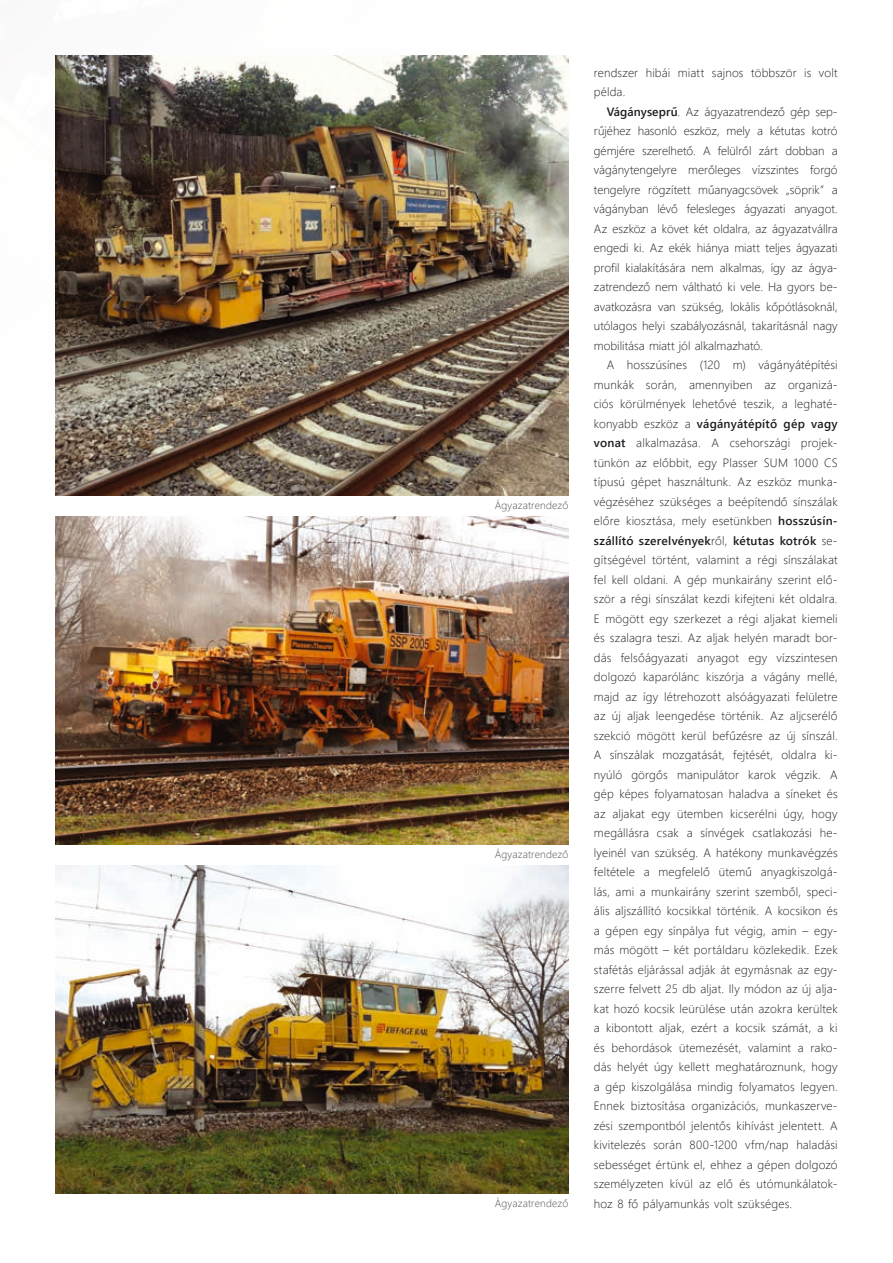
<style>
.page{position:relative;width:893px;height:1263px;background:#fff}
.page>*{position:absolute;margin:0;border:0;box-sizing:border-box;transform-origin:0 0}
.t1{font:12px "Webly Sleek UI Light";letter-spacing:.01em;color:#1b1c20}
.t2{font:12px "Webly Sleek UI Semibold";letter-spacing:.02em;color:#1b1c20}
.t3{font:10.5px "Webly Sleek UI Light";letter-spacing:.015em;color:#504e53}
.s1{font-family:"Webly Sleek UI Semibold"}
.s2{font-family:"Webly Sleek UI Light"}
</style>
<div class="page">
<img style="left:55px;top:866px;width:513px;height:327px">
<img style="left:55px;top:55px;width:513px;height:440px">
<img style="left:55px;top:517px;width:513px;height:327px">
<p class="t3" style="left:495px;top:498px;width:75px">Ágyazatrendező</p>
<p class="t3" style="left:495px;top:846px;width:75px">Ágyazatrendező</p>
<p class="t3" style="left:495px;top:1195px;width:75px">Ágyazatrendező</p>
<p class="t1" style="left:594px;top:63px;width:245px">rendszer hibái miatt sajnos többször is volt</p>
<p class="t1" style="left:594px;top:83px;width:33px">példa.</p>
<p class="t1" style="left:607px;top:102px;width:233px"><span class="s1">Vágányseprű</span>. Az ágyazatrendező gép sep-</p>
<p class="t1" style="left:594px;top:122px;width:245px">rűjéhez hasonló eszköz, mely a kétutas kotró</p>
<p class="t1" style="left:594px;top:141px;width:245px">gémjére szerelhető. A felülről zárt dobban a</p>
<p class="t1" style="left:594px;top:161px;width:245px">vágánytengelyre merőleges vízszintes forgó</p>
<p class="t1" style="left:594px;top:180px;width:245px">tengelyre rögzített műanyagcsövek „söprik” a</p>
<p class="t1" style="left:594px;top:200px;width:245px">vágányban lévő felesleges ágyazati anyagot.</p>
<p class="t1" style="left:594px;top:219px;width:245px">Az eszköz a követ két oldalra, az ágyazatvállra</p>
<p class="t1" style="left:594px;top:239px;width:245px">engedi ki. Az ekék hiánya miatt teljes ágyazati</p>
<p class="t1" style="left:594px;top:258px;width:245px">profil kialakítására nem alkalmas, így az ágya-</p>
<p class="t1" style="left:594px;top:278px;width:245px">zatrendező nem váltható ki vele. Ha gyors be-</p>
<p class="t1" style="left:594px;top:297px;width:245px">avatkozásra van szükség, lokális kőpótlásoknál,</p>
<p class="t1" style="left:594px;top:317px;width:245px">utólagos helyi szabályozásnál, takarításnál nagy</p>
<p class="t1" style="left:594px;top:336px;width:170px">mobilitása miatt jól alkalmazható.</p>
<p class="t1" style="left:607px;top:356px;width:233px">A hosszúsínes (120 m) vágányátépítési</p>
<p class="t1" style="left:594px;top:375px;width:245px">munkák során, amennyiben az organizá-</p>
<p class="t1" style="left:594px;top:395px;width:245px">ciós körülmények lehetővé teszik, a leghaté-</p>
<p class="t2" style="left:594px;top:414px;width:245px"><span class="s2">konyabb eszköz a</span> vágányátépítő gép vagy</p>
<p class="t1" style="left:594px;top:434px;width:245px"><span class="s1">vonat</span> alkalmazása. A csehországi projek-</p>
<p class="t1" style="left:594px;top:453px;width:245px">tünkön az előbbit, egy Plasser SUM 1000 CS</p>
<p class="t1" style="left:594px;top:473px;width:245px">típusú gépet használtunk. Az eszköz munka-</p>
<p class="t1" style="left:594px;top:492px;width:245px">végzéséhez szükséges a beépítendő sínszálak</p>
<p class="t1" style="left:594px;top:512px;width:245px">előre kiosztása, mely esetünkben <span class="s1">hosszúsín-</span></p>
<p class="t2" style="left:594px;top:531px;width:245px">szállító szerelvények<span class="s2">ről,</span> kétutas kotrók <span class="s2">se-</span></p>
<p class="t1" style="left:594px;top:551px;width:245px">gítségével történt, valamint a régi sínszálakat</p>
<p class="t1" style="left:594px;top:570px;width:245px">fel kell oldani. A gép munkairány szerint elő-</p>
<p class="t1" style="left:594px;top:590px;width:245px">ször a régi sínszálat kezdi kifejteni két oldalra.</p>
<p class="t1" style="left:594px;top:609px;width:245px">E mögött egy szerkezet a régi aljakat kiemeli</p>
<p class="t1" style="left:594px;top:629px;width:245px">és szalagra teszi. Az aljak helyén maradt bor-</p>
<p class="t1" style="left:594px;top:648px;width:245px">dás felsőágyazati anyagot egy vízszintesen</p>
<p class="t1" style="left:594px;top:668px;width:245px">dolgozó kaparólánc kiszórja a vágány mellé,</p>
<p class="t1" style="left:594px;top:687px;width:245px">majd az így létrehozott alsóágyazati felületre</p>
<p class="t1" style="left:594px;top:707px;width:245px">az új aljak leengedése történik. Az aljcserélő</p>
<p class="t1" style="left:594px;top:726px;width:245px">szekció mögött kerül befűzésre az új sínszál.</p>
<p class="t1" style="left:594px;top:746px;width:245px">A sínszálak mozgatását, fejtését, oldalra ki-</p>
<p class="t1" style="left:594px;top:765px;width:245px">nyúló görgős manipulátor karok végzik. A</p>
<p class="t1" style="left:594px;top:785px;width:245px">gép képes folyamatosan haladva a síneket és</p>
<p class="t1" style="left:594px;top:804px;width:245px">az aljakat egy ütemben kicserélni úgy, hogy</p>
<p class="t1" style="left:594px;top:824px;width:245px">megállásra csak a sínvégek csatlakozási he-</p>
<p class="t1" style="left:594px;top:843px;width:245px">lyeinél van szükség. A hatékony munkavégzés</p>
<p class="t1" style="left:594px;top:863px;width:245px">feltétele a megfelelő ütemű anyagkiszolgá-</p>
<p class="t1" style="left:594px;top:882px;width:245px">lás, ami a munkairány szerint szemből, speci-</p>
<p class="t1" style="left:594px;top:902px;width:245px">ális aljszállító kocsikkal történik. A kocsikon és</p>
<p class="t1" style="left:594px;top:921px;width:245px">a gépen egy sínpálya fut végig, amin – egy-</p>
<p class="t1" style="left:594px;top:941px;width:245px">más mögött – két portáldaru közlekedik. Ezek</p>
<p class="t1" style="left:594px;top:960px;width:245px">stafétás eljárással adják át egymásnak az egy-</p>
<p class="t1" style="left:594px;top:980px;width:245px">szerre felvett 25 db aljat. Ily módon az új alja-</p>
<p class="t1" style="left:594px;top:999px;width:245px">kat hozó kocsik leürülése után azokra kerültek</p>
<p class="t1" style="left:594px;top:1019px;width:245px">a kibontott aljak, ezért a kocsik számát, a ki</p>
<p class="t1" style="left:594px;top:1038px;width:245px">és behordások ütemezését, valamint a rako-</p>
<p class="t1" style="left:594px;top:1058px;width:245px">dás helyét úgy kellett meghatároznunk, hogy</p>
<p class="t1" style="left:594px;top:1077px;width:245px">a gép kiszolgálása mindig folyamatos legyen.</p>
<p class="t1" style="left:594px;top:1097px;width:245px">Ennek biztosítása organizációs, munkaszerve-</p>
<p class="t1" style="left:594px;top:1116px;width:245px">zési szempontból jelentős kihívást jelentett. A</p>
<p class="t1" style="left:594px;top:1136px;width:245px">kivitelezés során 800-1200 vfm/nap haladási</p>
<p class="t1" style="left:594px;top:1155px;width:245px">sebességet értünk el, ehhez a gépen dolgozó</p>
<p class="t1" style="left:594px;top:1175px;width:245px">személyzeten kívül az elő és utómunkálatok-</p>
<p class="t1" style="left:594px;top:1194px;width:200px">hoz 8 fő pályamunkás volt szükséges.</p>
</div>
